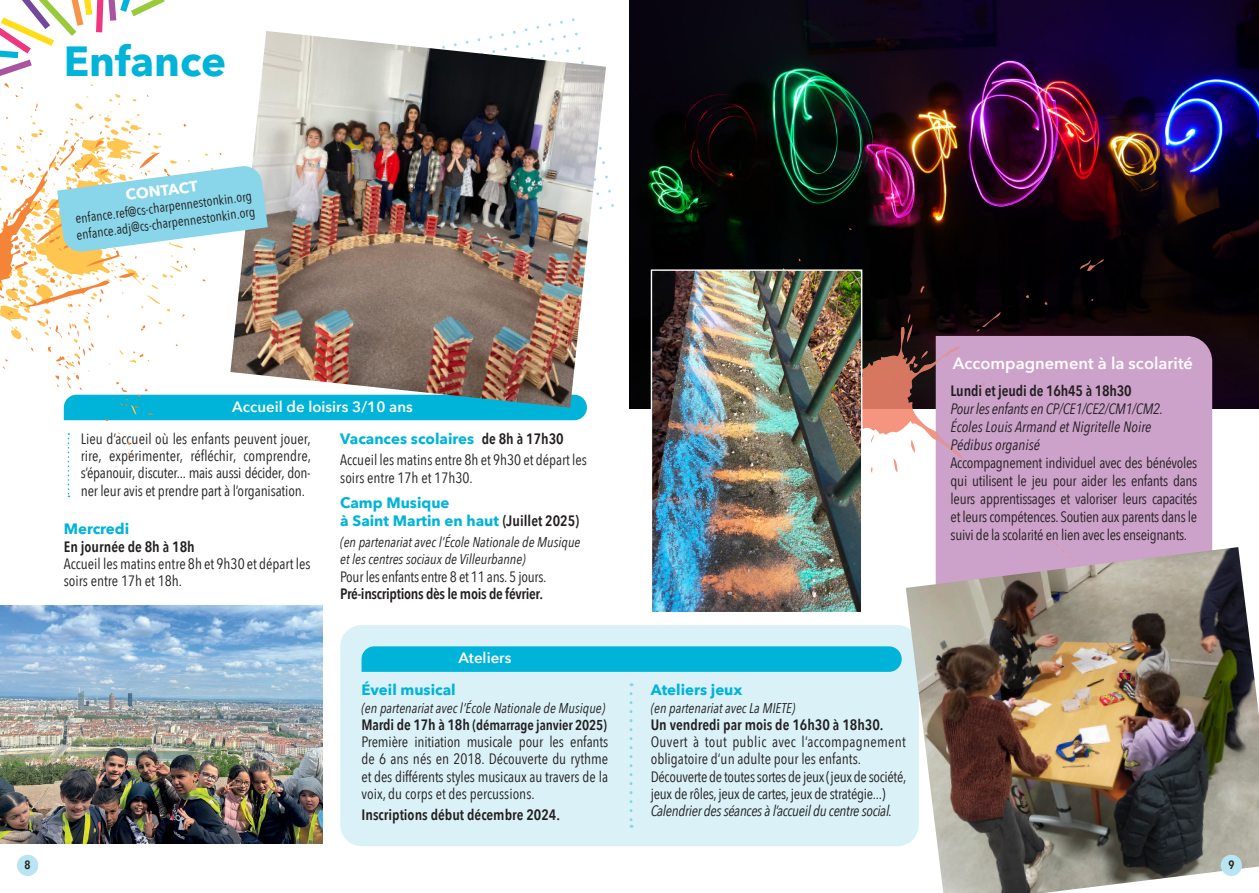
<style>
.page{position:relative;width:1259px;height:893px;background:#fff}
.page>*{position:absolute;margin:0;border:0;box-sizing:border-box;transform-origin:0 0}
.t1{font:700 42px "Avenir Next";color:#00b4d9}
.t2{font:600 16.5px "Avenir Next";color:#fff}
.t3{font:15px/17.2px "Avenir Next Condensed";letter-spacing:-.01em;color:#231f20;text-align:justify}
.t4{font:600 15px/17.2px "Avenir Next Condensed";color:#231f20}
.t5{font:700 15px/17.2px "Avenir Next";color:#00b4d9}
.t6{font:italic 15px "Avenir Next Condensed";letter-spacing:-.02em;color:#231f20}
.t7{font:15px/17.2px "Avenir Next Condensed";letter-spacing:.02em;color:#231f20}
.t8{font:italic 15px "Avenir Next Condensed";color:#231f20}
.t9{font:600 15px "Avenir Next Condensed";letter-spacing:-.02em;color:#231f20}
.t10{font:600 15px "Avenir Next";color:#fff}
.t11{font:700 15px "Avenir Next";color:#fff}
.t12{font:600 14.25px "Avenir Next Condensed";letter-spacing:-.01em;color:#231f20}
.t13{font:italic 14.1px/17.2px "Avenir Next Condensed";color:#231f20}
.t14{font:13.5px "Avenir Next Condensed";color:#231f20}
.t15{font:600 12px "Avenir Next Condensed";color:#231f20}
.s1{font-family:"Avenir Next";font-weight:700;color:#00b4d9}
.s2{font-family:"Avenir Next Condensed";font-weight:600;color:#231f20}
.s3{font-size:15px}
</style>
<div class="page">
<svg style="left:0;top:0;width:165px;height:76px"></svg>
<div style="left:340px;top:625px;width:578px;height:221px;background:#daf1f7;border-radius:21px"></div>
<img style="left:629px;top:0;width:630px;height:408px">
<div style="left:1104px;top:336px;width:108px;height:211px;background:#cca1ca"></div>
<svg style="left:742px;top:227px;width:362px;height:400px"></svg>
<div style="left:230px;top:408px;width:357px;height:12px;background:#00b4d9"></div>
<svg style="left:361px;top:646px;width:540px;height:26px;background:#05b5d9"></svg>
<svg style="left:629px;top:693px;width:3px;height:135px"></svg>
<svg style="left:68px;top:456px;width:1px;height:41px"></svg>
<img style="left:0;top:606px;width:322px;height:237px">
<img style="left:653px;top:271px;width:207px;height:340px">
<div style="left:651px;top:269px;width:211px;height:344px;border:1px solid #fff"></div>
<img style="left:906px;top:547px;width:353px;height:346px">
<img style="left:230px;top:31px;width:376px;height:377px">
<svg style="left:0;top:83px;width:230px;height:373px"></svg>
<svg style="left:57px;top:165px;width:211px;height:88px"></svg>
<div style="left:17px;top:855px;width:21px;height:21px;background:#b9e4f2;border-radius:50%"></div>
<div style="left:1220px;top:855px;width:22px;height:21px;background:#b9e4f2;border-radius:50%"></div>
<p class="t1" style="left:64px;top:25px;width:164px">Enfance</p>
<p class="t11" style="left:124px;top:183px;width:74px;rotate:-8deg">CONTACT</p>
<p class="t14" style="left:74px;top:207px;width:179px;rotate:-7deg">enfance.ref@cs-charpennestonkin.org</p>
<p class="t14" style="left:75px;top:223px;width:181px;rotate:-7deg">enfance.adj@cs-charpennestonkin.org</p>
<p class="t10" style="left:232px;top:394px;width:182px">Accueil de loisirs 3/10 ans</p>
<p class="t3" style="left:81px;top:429px;width:232px">Lieu d’accueil où les enfants peuvent jouer, rire, expérimenter, réfléchir, comprendre, s’épanouir, discuter... mais aussi décider, don&shy;ner leur avis et prendre part à l’organisation.</p>
<p class="t4" style="left:64px;top:520px;width:132px"><span class="s1">Mercredi<br></span>En journée de 8h à 18h</p>
<p class="t3" style="left:64px;top:554px;width:248px">Accueil les matins entre 8h et 9h30 et départ les soirs entre 17h et 18h.</p>
<p class="t5" style="left:340px;top:430px;width:225px">Vacances scolaires <span class="s2">de 8h à 17h30</span></p>
<p class="t3" style="left:340px;top:451px;width:248px">Accueil les matins entre 8h et 9h30 et départ les soirs entre 17h et 17h30.</p>
<p class="t5" style="left:340px;top:494px;width:240px">Camp Musique<br>à Saint Martin en haut <span class="s2">(Juillet 2025)</span></p>
<p class="t13" style="left:340px;top:533px;width:242px">(en partenariat avec l’École Nationale de Musique et les centres sociaux de Villeurbanne)</p>
<p class="t3" style="left:340px;top:567px;width:208px">Pour les enfants entre 8 et 11 ans. 5 jours.</p>
<p class="t9" style="left:340px;top:581px;width:204px">Pré-inscriptions dès le mois de février.</p>
<p class="t10" style="left:458px;top:645px;width:55px">Ateliers</p>
<p class="t5" style="left:361px;top:681px;width:96px">Éveil musical</p>
<p class="t13" style="left:361px;top:699px;width:245px">(en partenariat avec l’École Nationale de Musique)</p>
<p class="t12" style="left:361px;top:713px;width:247px"><span class="s3">Mardi de 17h à 18h</span> (démarrage janvier 2025)</p>
<p class="t3" style="left:361px;top:732px;width:248px">Première initiation musicale pour les enfants de 6 ans nés en 2018. Découverte du rythme et des différents styles musicaux au travers de la voix, du corps et des percussions.</p>
<p class="t4" style="left:361px;top:806px;width:200px">Inscriptions début décembre 2024.</p>
<p class="t5" style="left:651px;top:681px;width:93px">Ateliers jeux</p>
<p class="t13" style="left:651px;top:699px;width:146px">(en partenariat avec La MIETE)</p>
<p class="t4" style="left:651px;top:716px;width:234px">Un vendredi par mois de 16h30 à 18h30.</p>
<p class="t7" style="left:651px;top:732px;width:257px">Ouvert à tout public avec l’accompagnement obligatoire d’un adulte pour les enfants.</p>
<p class="t3" style="left:651px;top:767px;width:257px">Découverte de toutes sortes de jeux (jeux de société, jeux de rôles, jeux de cartes, jeux de stratégie...)</p>
<p class="t6" style="left:651px;top:802px;width:243px">Calendrier des séances à l’accueil du centre social.</p>
<p class="t2" style="left:952px;top:350px;width:242px">Accompagnement à la scolarité</p>
<p class="t4" style="left:950px;top:382px;width:183px">Lundi et jeudi de 16h45 à 18h30</p>
<p class="t6" style="left:950px;top:400px;width:214px">Pour les enfants en CP/CE1/CE2/CM1/CM2.</p>
<p class="t8" style="left:950px;top:418px;width:202px">Écoles Louis Armand et Nigritelle Noire</p>
<p class="t8" style="left:950px;top:436px;width:91px">Pédibus organisé</p>
<p class="t3" style="left:950px;top:453px;width:248px;line-height:18px">Accompagnement individuel avec des bénévoles qui utilisent le jeu pour aider les enfants dans leurs apprentissages et valoriser leurs capacités et leurs compétences. Soutien aux parents dans le suivi de la scolarité en lien avec les enseignants.</p>
<p class="t15" style="left:25px;top:854px;width:7px">8</p>
<p class="t15" style="left:1228px;top:854px;width:7px">9</p>
</div>
